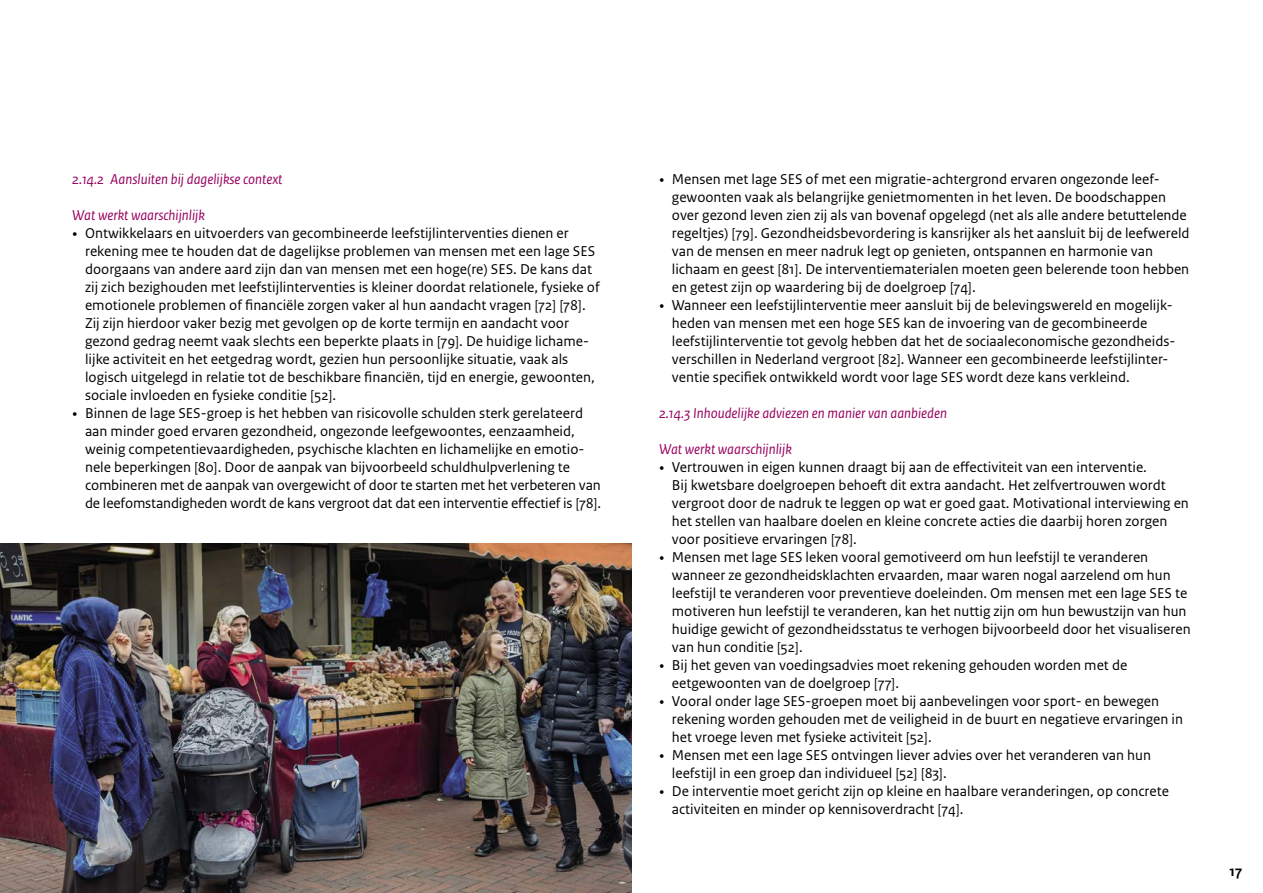
<style>
.page{position:relative;width:1263px;height:893px;background:#fff}
.page>*{position:absolute;margin:0;border:0;box-sizing:border-box;transform-origin:0 0}
.t1{font:15px/18px "Rijksoverheid Sans Text";color:#000}
._07_RIVM_Subalineako{font:italic 15px "Rijksoverheid Sans Text";color:#98005f}
.H6_kop{font:italic 15px "Rijksoverheid Sans Text";color:#98005f}
.t2{font:700 15px "Rijksoverheid Sans Text";color:#000}
.s1{font-family:"Rijksoverheid Serif"}
</style>
<div class="page">
<img style="left:0;top:544px;width:631px;height:349px">
<p class="_07_RIVM_Subalineako" style="left:72px;top:171px;width:212px">2.14.2 Aansluiten bij dagelijkse context</p>
<h5 class="H6_kop" style="left:72px;top:207px;width:134px">Wat werkt waarschijnlijk</h5>
<p class="t1" style="left:85px;top:224px;width:516px;text-indent:-13px"><span class="s1">•</span> Ontwikkelaars en uitvoerders van gecombineerde leefstijlinterventies dienen er rekening mee te houden dat de dagelijkse problemen van mensen met een lage SES doorgaans van andere aard zijn dan van mensen met een hoge(re) SES. De kans dat zij zich bezighouden met leefstijlinterventies is kleiner doordat relationele, fysieke of emotionele problemen of financiële zorgen vaker al hun aandacht vragen [72] [78].<br>Zij zijn hierdoor vaker bezig met gevolgen op de korte termijn en aandacht voor gezond gedrag neemt vaak slechts een beperkte plaats in [79]. De huidige lichame&shy;lijke activiteit en het eetgedrag wordt, gezien hun persoonlijke situatie, vaak als logisch uitgelegd in relatie tot de beschikbare financiën, tijd en energie, gewoonten, sociale invloeden en fysieke conditie [52].</p>
<p class="t1" style="left:85px;top:404px;width:518px;text-indent:-13px"><span class="s1">•</span> Binnen de lage SES-groep is het hebben van risicovolle schulden sterk gerelateerd aan minder goed ervaren gezondheid, ongezonde leefgewoontes, eenzaamheid, weinig competentievaardigheden, psychische klachten en lichamelijke en emotio&shy;nele beperkingen [80]. Door de aanpak van bijvoorbeeld schuldhulpverlening te combineren met de aanpak van overgewicht of door te starten met het verbeteren van de leefomstandigheden wordt de kans vergroot dat dat een interventie effectief is [78].</p>
<p class="t1" style="left:672px;top:170px;width:519px;text-indent:-13px"><span class="s1">•</span> Mensen met lage SES of met een migratie-achtergrond ervaren ongezonde leef&shy;gewoonten vaak als belangrijke genietmomenten in het leven. De boodschappen over gezond leven zien zij als van bovenaf opgelegd (net als alle andere betuttelende regeltjes) [79]. Gezondheidsbevordering is kansrijker als het aansluit bij de leefwereld van de mensen en meer nadruk legt op genieten, ontspannen en harmonie van lichaam en geest [81]. De interventiematerialen moeten geen belerende toon hebben en getest zijn op waardering bij de doelgroep [74].</p>
<p class="t1" style="left:672px;top:296px;width:505px;text-indent:-13px"><span class="s1">•</span> Wanneer een leefstijlinterventie meer aansluit bij de belevingswereld en mogelijk&shy;heden van mensen met een hoge SES kan de invoering van de gecombineerde leefstijlinterventie tot gevolg hebben dat het de sociaaleconomische gezondheids&shy;verschillen in Nederland vergroot [82]. Wanneer een gecombineerde leefstijlinter&shy;ventie specifiek ontwikkeld wordt voor lage SES wordt deze kans verkleind.</p>
<p class="_07_RIVM_Subalineako" style="left:659px;top:405px;width:289px">2.14.3 Inhoudelijke adviezen en manier van aanbieden</p>
<h5 class="H6_kop" style="left:659px;top:441px;width:134px">Wat werkt waarschijnlijk</h5>
<p class="t1" style="left:672px;top:458px;width:518px;text-indent:-13px"><span class="s1">•</span> Vertrouwen in eigen kunnen draagt bij aan de effectiviteit van een interventie.<br>Bij kwetsbare doelgroepen behoeft dit extra aandacht. Het zelfvertrouwen wordt vergroot door de nadruk te leggen op wat er goed gaat. Motivational interviewing en het stellen van haalbare doelen en kleine concrete acties die daarbij horen zorgen voor positieve ervaringen [78].</p>
<p class="t1" style="left:672px;top:548px;width:520px;text-indent:-13px"><span class="s1">•</span> Mensen met lage SES leken vooral gemotiveerd om hun leefstijl te veranderen wanneer ze gezondheidsklachten ervaarden, maar waren nogal aarzelend om hun leefstijl te veranderen voor preventieve doeleinden. Om mensen met een lage SES te motiveren hun leefstijl te veranderen, kan het nuttig zijn om hun bewustzijn van hun huidige gewicht of gezondheidsstatus te verhogen bijvoorbeeld door het visualiseren van hun conditie [52].</p>
<p class="t1" style="left:672px;top:656px;width:457px;text-indent:-13px"><span class="s1">•</span> Bij het geven van voedingsadvies moet rekening gehouden worden met de eetgewoonten van de doelgroep [77].</p>
<p class="t1" style="left:672px;top:692px;width:513px;text-indent:-13px"><span class="s1">•</span> Vooral onder lage SES-groepen moet bij aanbevelingen voor sport- en bewegen rekening worden gehouden met de veiligheid in de buurt en negatieve ervaringen in het vroege leven met fysieke activiteit [52].</p>
<p class="t1" style="left:672px;top:746px;width:481px;text-indent:-13px"><span class="s1">•</span> Mensen met een lage SES ontvingen liever advies over het veranderen van hun leefstijl in een groep dan individueel [52] [83].</p>
<p class="t1" style="left:672px;top:782px;width:499px;text-indent:-13px"><span class="s1">•</span> De interventie moet gericht zijn op kleine en haalbare veranderingen, op concrete activiteiten en minder op kennisoverdracht [74].</p>
<p class="t2" style="left:1229px;top:862px;width:14px">17</p>
</div>
